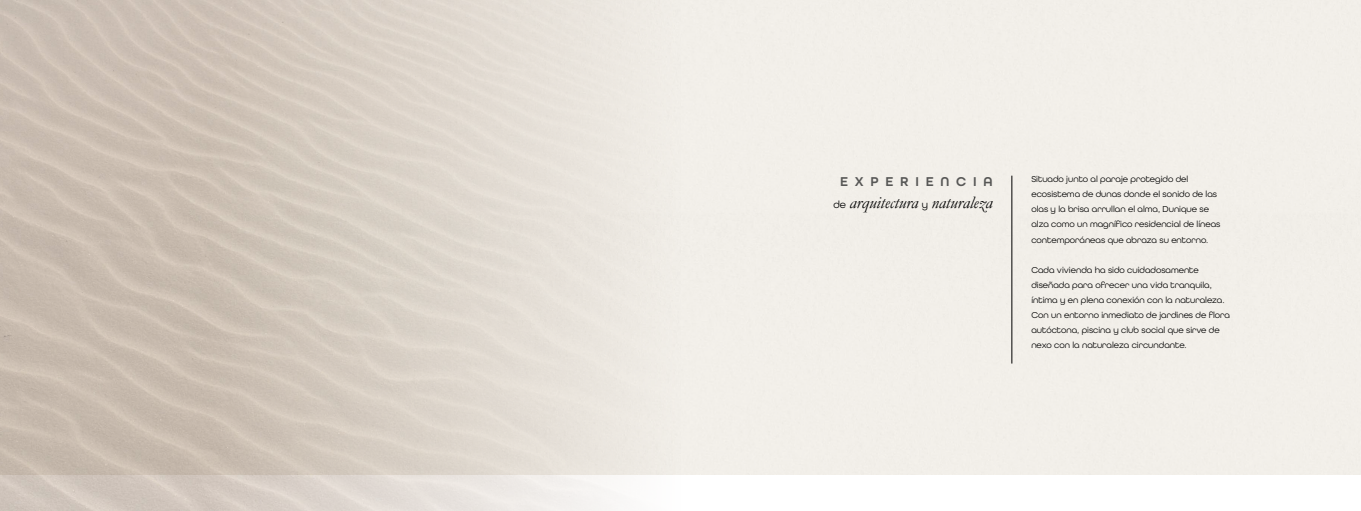
<style>
.page{position:relative;width:1361px;height:511px;background:#fff}
.page>*{position:absolute;margin:0;border:0;box-sizing:border-box;transform-origin:0 0}
.t1{font:italic 17.25px "Garamond";color:#000}
.t2{font:600 13.5px "All Round Gothic";letter-spacing:.5em;color:#575756}
.t3{font:9px/15px "All Round Gothic";color:#000}
.s1{font-family:"All Round Gothic";font-style:normal;font-size:10.5px}
</style>
<div class="page">
<hr style="left:1011px;top:175px;width:1px;height:188px;background:#000">
<h2 class="t2" style="left:840px;top:173px;width:154px">EXPERIENCIA</h2>
<h1 class="t1" style="left:833px;top:191px;width:161px"><span class="s1">de</span> arquitectura <span class="s1">y</span> naturaleza</h1>
<p class="t3" style="left:1031px;top:171px;width:191px">Situado junto al paraje protegido del ecosistema de dunas donde el sonido de las olas y la brisa arrullan el alma, Dunique se alza como un magnífico residencial de líneas contemporáneas que abraza su entorno.</p>
<p class="t3" style="left:1031px;top:261px;width:200px">Cada vivienda ha sido cuidadosamente diseñada para ofrecer una vida tranquila, íntima y en plena conexión con la naturaleza.<br>Con un entorno inmediato de jardines de flora autóctona, piscina y club social que sirve de nexo con la naturaleza circundante.</p>
</div>
